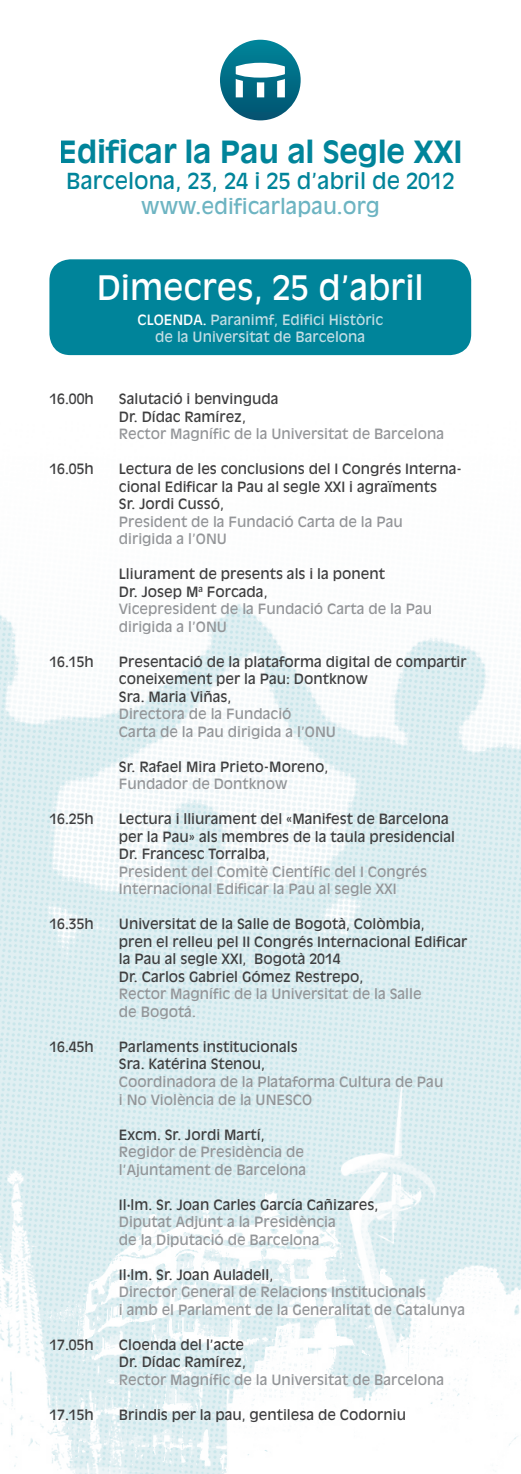
<style>
.page{position:relative;width:521px;height:1474px;background:#fff}
.page>*{position:absolute;margin:0;border:0;box-sizing:border-box;transform-origin:0 0}
.t1{font:33.25px "Antique Olive";color:#fff}
.t2{font:700 30.28px "Antique Olive";color:#00849a}
.t3{font:21.88px "Antique Olive";color:#00849a}
.t4{font:20.82px "Antique Olive";color:#6db4c2}
.programa_p{font:14px/17.5px "Antique Olive";color:#3e3e3f}
.programa_p-2{font:14px/17.5px "Antique Olive";color:#939598}
.t5{font:14px/16.8px "Antique Olive";color:#c2dde4;text-align:center}
.s1{color:#fff}
.s2{color:#3e3e3f}
.s3{color:#939598}
</style>
<div class="page">
<img style="left:0;top:604px;width:521px;height:869px">
<div style="left:49px;top:259px;width:422px;height:96px;background:#00849a;border-radius:21px"></div>
<svg style="left:220px;top:40px;width:81px;height:80px"></svg>
<h2 class="t2" style="left:59px;top:133px;width:405px">Edificar la Pau al Segle XXI</h2>
<h3 class="t3" style="left:66px;top:168px;width:390px">Barcelona, 23, 24 i 25 d’abril de 2012</h3>
<h3 class="t4" style="left:141px;top:194px;width:240px">www.edificarlapau.org</h3>
<p class="t1" style="left:97px;top:268px;width:329px">Dimecres, 25 d’abril</p>
<p class="t5" style="left:137px;top:311px;width:247px"><span class="s1">CLOENDA.</span> Paranimf, Edifici Històric de la Universitat de Barcelona</p>
<p class="programa_p" style="left:49px;top:390px;width:46px">16.00h</p>
<p class="programa_p" style="left:49px;top:460px;width:46px">16.05h</p>
<p class="programa_p" style="left:49px;top:653px;width:46px">16.15h</p>
<p class="programa_p" style="left:49px;top:810px;width:46px">16.25h</p>
<p class="programa_p" style="left:49px;top:915px;width:46px">16.35h</p>
<p class="programa_p" style="left:49px;top:1038px;width:46px">16.45h</p>
<p class="programa_p" style="left:49px;top:1335px;width:46px">17.05h</p>
<p class="programa_p" style="left:49px;top:1405px;width:46px">17.15h</p>
<p class="programa_p" style="left:119px;top:390px;width:161px">Salutació i benvinguda</p>
<p class="programa_p-2" style="left:119px;top:408px;width:327px"><span class="s2">Dr. Dídac Ramírez,<br></span>Rector Magnífic de la Universitat de Barcelona</p>
<p class="programa_p" style="left:119px;top:460px;width:345px">Lectura de les conclusions del I Congrés Interna&shy;cional Edificar la Pau al segle XXI i agraïments</p>
<p class="programa_p" style="left:119px;top:495px;width:107px">Sr. Jordi Cussó,</p>
<p class="programa_p-2" style="left:119px;top:513px;width:285px">President de la Fundació Carta de la Pau dirigida a l’ONU</p>
<p class="programa_p" style="left:119px;top:565px;width:268px">Lliurament de presents als i la ponent</p>
<p class="programa_p-2" style="left:119px;top:583px;width:315px"><span class="s2">Dr. Josep M</span><sup>a</sup> <span class="s2">Forcada,<br></span>Vicepresident de la Fundació Carta de la Pau dirigida a l’ONU</p>
<p class="programa_p" style="left:119px;top:653px;width:349px">Presentació de la plataforma digital de compartir coneixement per la Pau: Dontknow</p>
<p class="programa_p" style="left:119px;top:688px;width:114px">Sra. Maria Viñas,</p>
<p class="programa_p-2" style="left:119px;top:705px;width:219px">Directora de la Fundació<br>Carta de la Pau dirigida a l’ONU</p>
<p class="programa_p" style="left:119px;top:758px;width:211px">Sr. Rafael Mira Prieto-Moreno,<br><span class="s3">Fundador de Dontknow</span></p>
<p class="programa_p" style="left:119px;top:810px;width:338px">Lectura i lliurament del «Manifest de Barcelona per la Pau» als membres de la taula presidencial</p>
<p class="programa_p" style="left:119px;top:845px;width:152px">Dr. Francesc Torralba,</p>
<p class="programa_p-2" style="left:119px;top:863px;width:310px">President del Comitè Científic del I Congrés<br>Internacional Edificar la Pau al segle XXI</p>
<p class="programa_p" style="left:119px;top:915px;width:350px">Universitat de la Salle de Bogotà, Colòmbia,<br>pren el relleu pel II Congrés Internacional Edificar la Pau al segle XXI, Bogotà 2014</p>
<p class="programa_p" style="left:119px;top:968px;width:246px">Dr. Carlos Gabriel Gómez Restrepo,</p>
<p class="programa_p-2" style="left:119px;top:985px;width:304px">Rector Magnífic de la Universitat de la Salle de Bogotá.</p>
<p class="programa_p" style="left:119px;top:1038px;width:180px">Parlaments institucionals</p>
<p class="programa_p" style="left:119px;top:1055px;width:148px">Sra. Katérina Stenou,</p>
<p class="programa_p-2" style="left:119px;top:1073px;width:326px">Coordinadora de la Plataforma Cultura de Pau i No Violència de la UNESCO</p>
<p class="programa_p-2" style="left:119px;top:1125px;width:189px"><span class="s2">Excm. Sr. Jordi Martí,<br></span>Regidor de Presidència de l’Ajuntament de Barcelona</p>
<p class="programa_p" style="left:119px;top:1195px;width:261px">Il·lm. Sr. Joan Carles García Cañizares,</p>
<p class="programa_p-2" style="left:119px;top:1213px;width:219px">Diputat Adjunt a la Presidència de la Diputació de Barcelona</p>
<p class="programa_p" style="left:119px;top:1265px;width:156px">Il·lm. Sr. Joan Auladell,</p>
<p class="programa_p-2" style="left:119px;top:1283px;width:348px">Director General de Relacions Institucionals<br>i amb el Parlament de la Generalitat de Catalunya</p>
<p class="programa_p" style="left:119px;top:1335px;width:127px">Cloenda del l’acte</p>
<p class="programa_p" style="left:119px;top:1353px;width:129px">Dr. Dídac Ramírez,</p>
<p class="programa_p-2" style="left:119px;top:1370px;width:327px">Rector Magnífic de la Universitat de Barcelona</p>
<p class="programa_p" style="left:119px;top:1405px;width:289px">Brindis per la pau, gentilesa de Codorniu</p>
</div>
